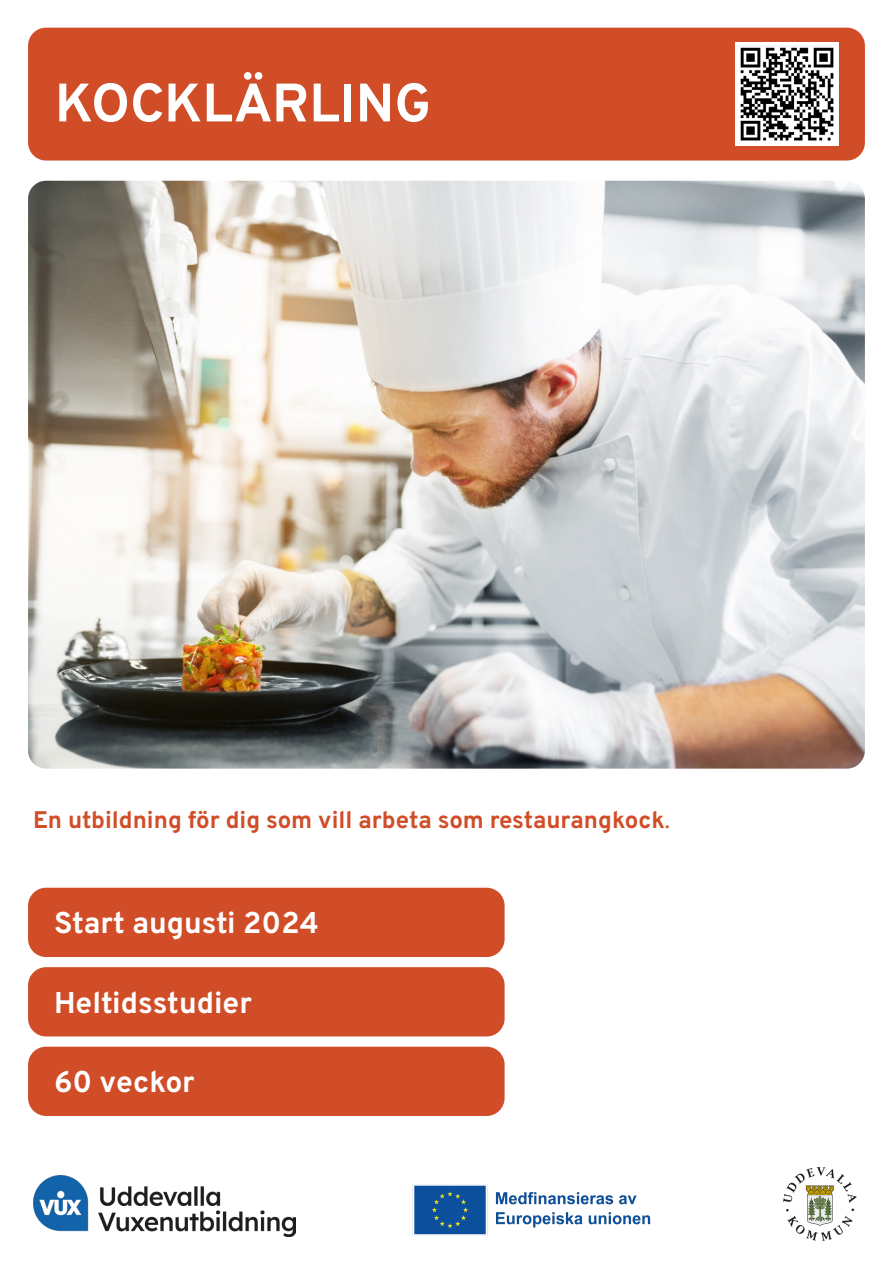
<style>
.page{position:relative;width:893px;height:1263px;background:#fff}
.page>*{position:absolute;margin:0;border:0;box-sizing:border-box;transform-origin:0 0}
.t1{font:700 54px "Overpass";color:#fff}
.t2{font:700 30px "Overpass";color:#fff}
.t3{font:700 24px "Overpass";color:#d04d28}
.s1{font-size:18px}
</style>
<div class="page">
<div style="left:28px;top:28px;width:837px;height:133px;background:#d04d28;border-radius:18px"></div>
<img style="left:28px;top:181px;width:837px;height:588px">
<div style="left:28px;top:888px;width:477px;height:69px;background:#d04d28;border-radius:18px"></div>
<div style="left:28px;top:967px;width:477px;height:69px;background:#d04d28;border-radius:18px"></div>
<div style="left:28px;top:1047px;width:477px;height:69px;background:#d04d28;border-radius:18px"></div>
<img style="left:736px;top:43px;width:103px;height:103px">
<img style="left:783px;top:1167px;width:74px;height:74px">
<img style="left:34px;top:1175px;width:262px;height:61px">
<img style="left:412px;top:1184px;width:239px;height:52px">
<p class="t1" style="left:55px;top:59px;width:378px">KOCKLÄRLING</p>
<p class="t3" style="left:33px;top:801px;width:638px">En utbildning för dig som vill arbeta som restaurangkock<span class="s1">.</span></p>
<p class="t2" style="left:54px;top:899px;width:266px">Start augusti 2024</p>
<p class="t2" style="left:54px;top:978px;width:199px">Heltidsstudier</p>
<p class="t2" style="left:54px;top:1058px;width:142px">60 veckor</p>
</div>
